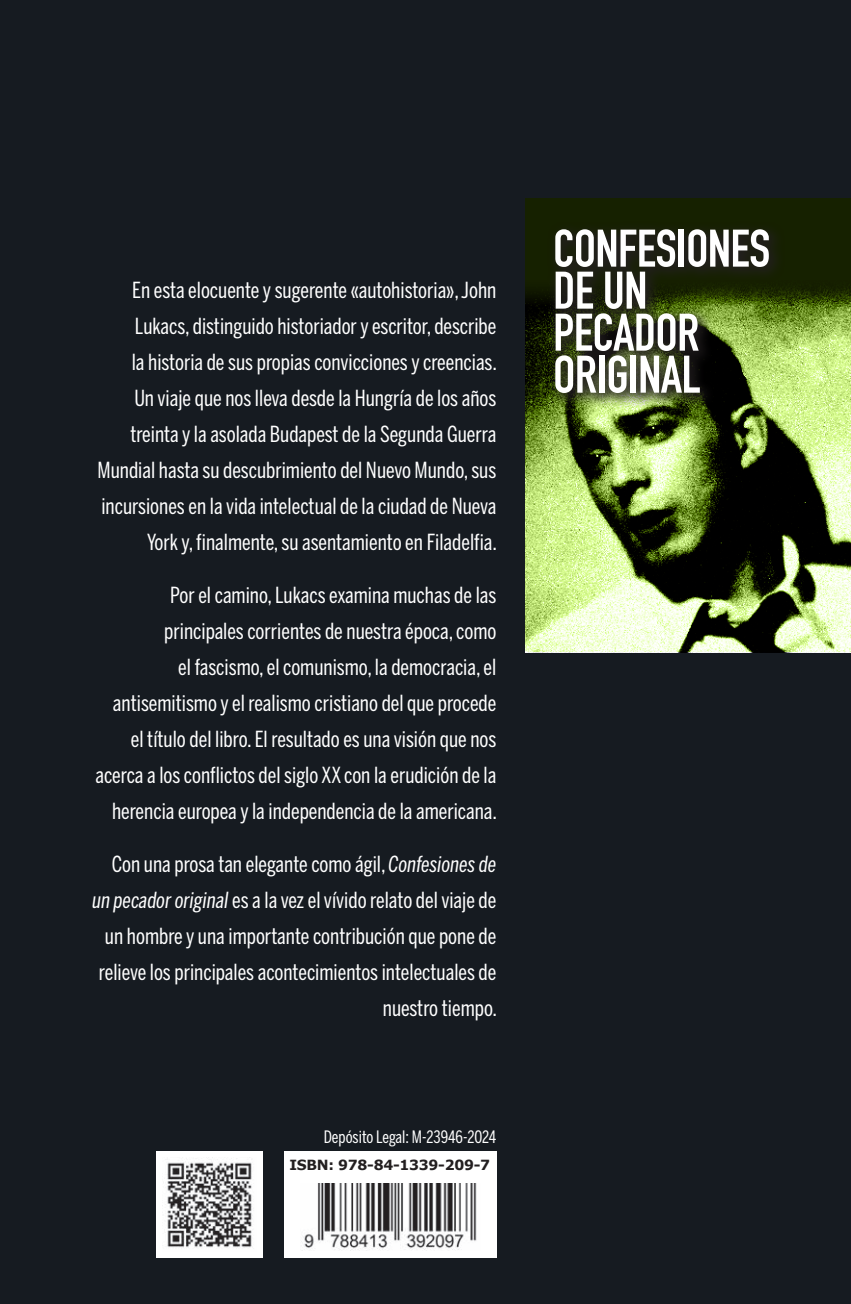
<style>
.page{position:relative;width:851px;height:1304px;background:#fff}
.page>*{position:absolute;margin:0;border:0;box-sizing:border-box;transform-origin:0 0}
.t1{font:700 52px/42px "DIN Condensed";letter-spacing:-.01em;color:#fff}
.t2{font:22px/36px "Benton Sans Comp";color:#fff;text-align:right}
.t3{font:17px "Benton Sans Comp";color:#fff}
.t4{font:700 14px "Verdana";letter-spacing:-.02em;color:#231f20}
.s1{font-style:italic}
</style>
<div class="page">
<div style="left:0;top:0;width:850px;height:1304px;background:#161b21"></div>
<hr style="left:850px;top:0;width:1px;height:1304px;background:#000">
<div style="left:284px;top:1151px;width:212px;height:106px;background:#fff"></div>
<img style="left:301px;top:1184px;width:176px;height:66px">
<div style="left:156px;top:1151px;width:106px;height:106px;background:#fff"></div>
<img style="left:162px;top:1157px;width:91px;height:92px">
<hr style="left:850px;top:652px;width:1px;height:454px;background:#6e9227">
<svg style="left:525px;top:198px;width:325px;height:454px;background:#70814f"></svg>
<svg style="left:547px;top:222px;width:237px;height:187px"></svg>
<p class="t2" style="left:97px;top:272px;width:401px">En esta elocuente y sugerente «autohistoria», John Lukacs, distinguido historiador y escritor, describe<br>la historia de sus propias convicciones y creencias.<br>Un viaje que nos lleva desde la Hungría de los años treinta y la asolada Budapest de la Segunda Guerra Mundial hasta su descubrimiento del Nuevo Mundo, sus incursiones en la vida intelectual de la ciudad de Nueva York y, finalmente, su asentamiento en Filadelfia.</p>
<p class="t2" style="left:96px;top:577px;width:403px">Por el camino, Lukacs examina muchas de las principales corrientes de nuestra época, como<br>el fascismo, el comunismo, la democracia, el antisemitismo y el realismo cristiano del que procede el título del libro. El resultado es una visión que nos acerca a los conflictos del siglo XX con la erudición de la herencia europea y la independencia de la americana.</p>
<p class="t2" style="left:92px;top:846px;width:406px">Con una prosa tan elegante como ágil, <span class="s1">Confesiones de un pecador original</span> es a la vez el vívido relato del viaje de un hombre y una importante contribución que pone de relieve los principales acontecimientos intelectuales de nuestro tiempo.</p>
<p class="t3" style="left:324px;top:1127px;width:174px">Depósito Legal: M-23946-2024</p>
<p class="t4" style="left:289px;top:1156px;width:202px">ISBN: 978-84-1339-209-7</p>
<p class="t1" style="left:553px;top:227px;width:218px">CONFESIONES<br>DE UN<br>PECADOR<br>ORIGINAL</p>
</div>
